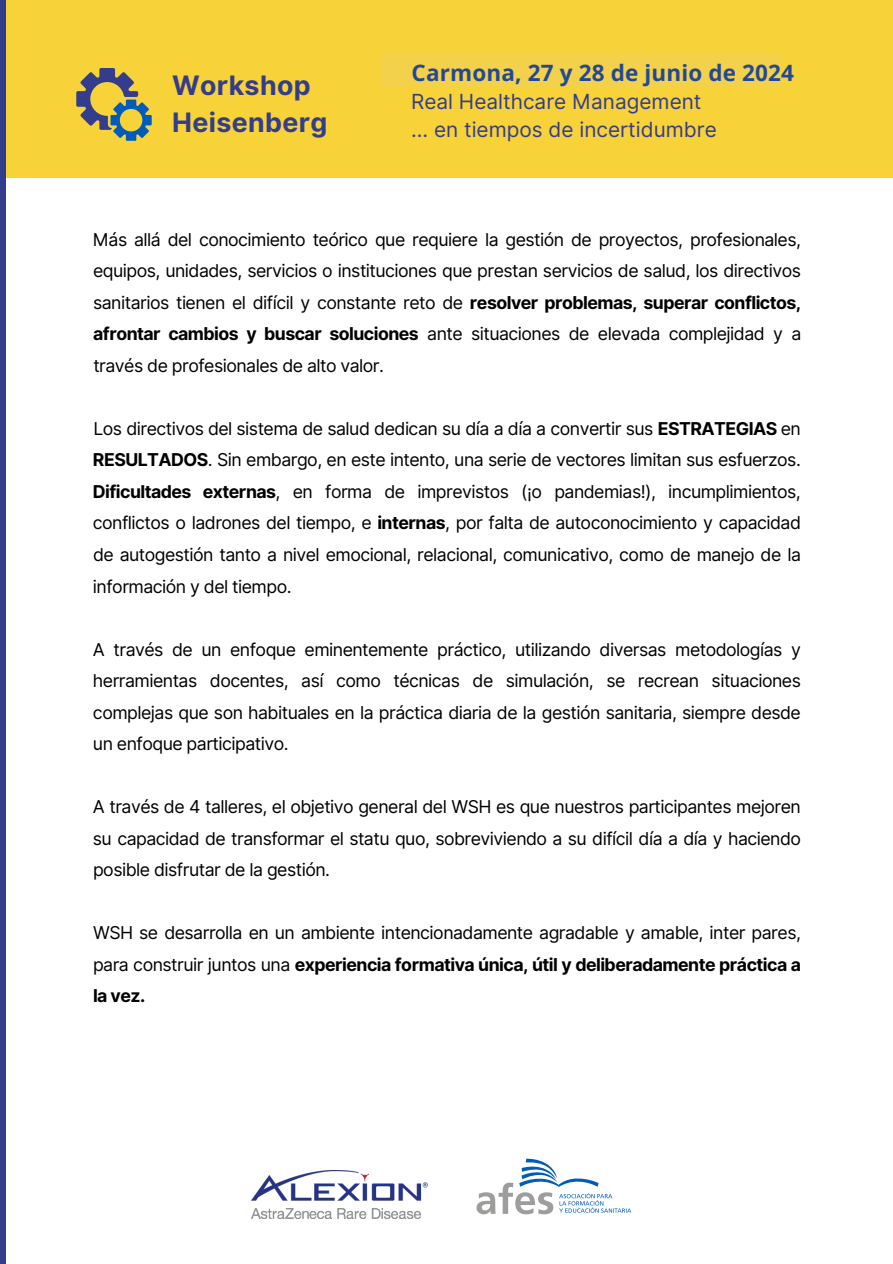
<style>
.page{position:relative;width:893px;height:1264px;background:#fff}
.page>*{position:absolute;margin:0;border:0;box-sizing:border-box;transform-origin:0 0}
.t1{font:700 26.7px/36.8px "Inter";letter-spacing:.015em;color:#343d8c}
.t2{font:700 22.5px "Open Sans";letter-spacing:.005em;color:#224997}
.t3{font:20.85px/27.9px "Inter";color:#343d8c}
.t4{font:700 20.85px "Inter";color:#343d8c}
.t5{font:17.7px/31.5px "Inter";letter-spacing:-.03em;color:#000;text-align:justify}
.s1{font-weight:700}
</style>
<div class="page">
<svg style="left:476px;top:1158px;width:155px;height:56px"></svg>
<img style="left:251px;top:1170px;width:176px;height:48px">
<div style="left:0;top:0;width:892px;height:178px;background:#f7d239"></div>
<div style="left:0;top:0;width:6px;height:1263px;background:#343d8c"></div>
<svg style="left:76px;top:68px;width:76px;height:73px"></svg>
<div style="left:381px;top:54px;width:396px;height:33px;background:#f4d14b"></div>
<h1 class="t1" style="left:172px;top:68px;width:157px">Workshop<br>Heisenberg</h1>
<p class="t2" style="left:511px;top:57px;width:268px">27 y 28 de junio de 2024</p>
<p class="t2" style="left:411px;top:57px;width:384px">Carmona, 27 y 28 de junio de 2024</p>
<p class="t4" style="left:411px;top:58px;width:369px">Cervelló, 15 y 16 de febrero de 2024</p>
<p class="t3" style="left:411px;top:88px;width:307px">Real Healthcare Management … en tiempos de incertidumbre</p>
<p class="t5" style="left:93px;top:224px;width:709px">Más allá del conocimiento teórico que requiere la gestión de proyectos, profesionales, equipos, unidades, servicios o instituciones que prestan servicios de salud, los directivos sanitarios tienen el difícil y constante reto de <span class="s1">resolver problemas, superar conflictos, afrontar cambios y buscar soluciones</span> ante situaciones de elevada complejidad y a través de profesionales de alto valor.</p>
<p class="t5" style="left:93px;top:413px;width:709px">Los directivos del sistema de salud dedican su día a día a convertir sus <span class="s1">ESTRATEGIAS</span> en <span class="s1">RESULTADOS</span>. Sin embargo, en este intento, una serie de vectores limitan sus esfuerzos.<br><span class="s1">Dificultades externas</span>, en forma de imprevistos (¡o pandemias!), incumplimientos, conflictos o ladrones del tiempo, e <span class="s1">internas</span>, por falta de autoconocimiento y capacidad de autogestión tanto a nivel emocional, relacional, comunicativo, como de manejo de la información y del tiempo.</p>
<p class="t5" style="left:93px;top:633px;width:709px">A través de un enfoque eminentemente práctico, utilizando diversas metodologías y herramientas docentes, así como técnicas de simulación, se recrean situaciones complejas que son habituales en la práctica diaria de la gestión sanitaria, siempre desde un enfoque participativo.</p>
<p class="t5" style="left:93px;top:791px;width:709px">A través de 4 talleres, el objetivo general del WSH es que nuestros participantes mejoren su capacidad de transformar el statu quo, sobreviviendo a su difícil día a día y haciendo posible disfrutar de la gestión.</p>
<p class="t5" style="left:93px;top:917px;width:709px">WSH se desarrolla en un ambiente intencionadamente agradable y amable, inter pares, para construir juntos una <span class="s1">experiencia formativa única, útil y deliberadamente práctica a la vez.</span></p>
</div>
